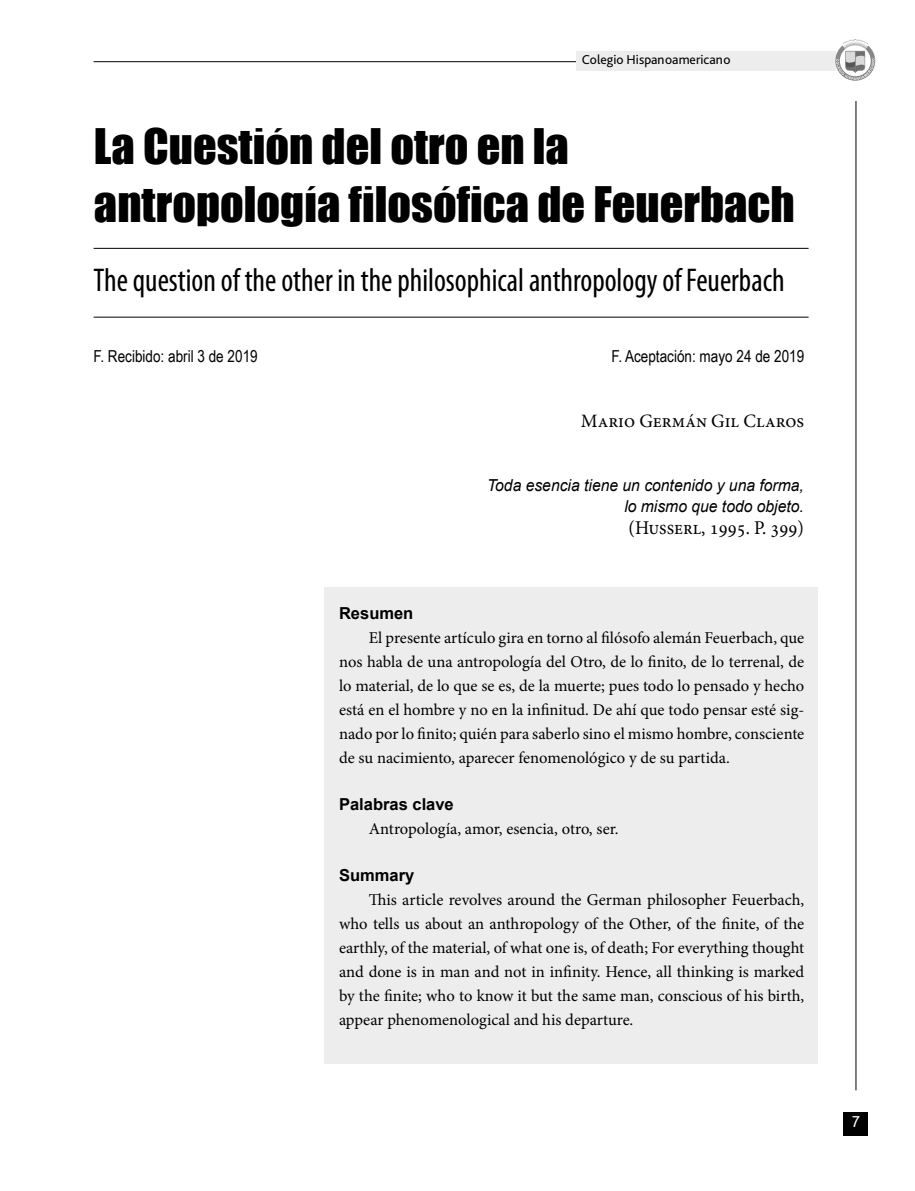
<style>
.page{position:relative;width:915px;height:1191px;background:#fff}
.page>*{position:absolute;margin:0;border:0;box-sizing:border-box;transform-origin:0 0}
.t1{font:45px/58.5px "Impact";color:#000}
.t2{font:condensed 33px "Myriad Pro";color:#000;scale:.94 1}
.t3{font:19.5px "Minion Pro";color:#000;scale:.95 1}
.t4{font:18.9px "Minion Pro";color:#000}
.t5{font:16.5px/24px "Minion Pro";color:#000;text-align:justify}
.t6{font:italic 16.5px/21.6px "Arial";color:#000;text-align:right;scale:.95 1}
.t7{font:16.5px "Arial Narrow";color:#000}
.t8{font:700 16.5px "Arial";color:#000}
.t9{font:16.5px "Bliss Pro";color:#fff}
.t10{font:13.5px "Bliss Pro";color:#000}
</style>
<div class="page">
<hr style="left:94px;top:61px;width:489px;height:1px;background:#000">
<div style="left:576px;top:52px;width:259px;height:19px;background:#ededed"></div>
<hr style="left:855px;top:101px;width:1px;height:989px;background:#000">
<div style="left:843px;top:1111px;width:24px;height:24px;background:#000"></div>
<svg style="left:835px;top:39px;width:39px;height:42px"></svg>
<hr style="left:94px;top:248px;width:714px;height:1px;background:#000">
<hr style="left:94px;top:317px;width:714px;height:1px;background:#000">
<div style="left:324px;top:587px;width:493px;height:476px;background:#ededed"></div>
<p class="t10" style="left:581px;top:52px;width:150px">Colegio Hispanoamericano</p>
<h1 class="t1" style="left:94px;top:115px;width:702px">La Cuestión del otro en la antropología filosófica de Feuerbach</h1>
<h2 class="t2" style="left:94px;top:260px;width:736px">The question of the other in the philosophical anthropology of Feuerbach</h2>
<p class="t7" style="left:94px;top:344px;width:165px">F. Recibido: abril 3 de 2019</p>
<p class="t7" style="left:611px;top:344px;width:194px">F. Aceptación: mayo 24 de 2019</p>
<p class="t4" style="left:580px;top:409px;width:225px">Mario Germán Gil Claros</p>
<p class="t6" style="left:487px;top:474px;width:335px">Toda esencia tiene un contenido y una forma, lo mismo que todo objeto.</p>
<p class="t3" style="left:628px;top:514px;width:186px">(Husserl, 1995. P. 399)</p>
<p class="t8" style="left:339px;top:602px;width:76px">Resumen</p>
<p class="t5" style="left:339px;top:625px;width:466px;text-indent:30px">El presente artículo gira en torno al filósofo alemán Feuerbach, que nos habla de una antropología del Otro, de lo finito, de lo terrenal, de lo material, de lo que se es, de la muerte; pues todo lo pensado y hecho está en el hombre y no en la infinitud. De ahí que todo pensar esté sig&shy;nado por lo finito; quién para saberlo sino el mismo hombre, consciente de su nacimiento, aparecer fenomenológico y de su partida.</p>
<p class="t8" style="left:339px;top:793px;width:116px">Palabras clave</p>
<p class="t5" style="left:369px;top:816px;width:251px">Antropología, amor, esencia, otro, ser.</p>
<p class="t8" style="left:339px;top:864px;width:77px">Summary</p>
<p class="t5" style="left:339px;top:887px;width:466px;text-indent:30px">This article revolves around the German philosopher Feuerbach, who tells us about an anthropology of the Other, of the finite, of the earthly, of the material, of what one is, of death; For everything thought and done is in man and not in infinity. Hence, all thinking is marked by the finite; who to know it but the same man, conscious of his birth, appear phenomenological and his departure.</p>
<p class="t9" style="left:851px;top:1110px;width:9px">7</p>
</div>
